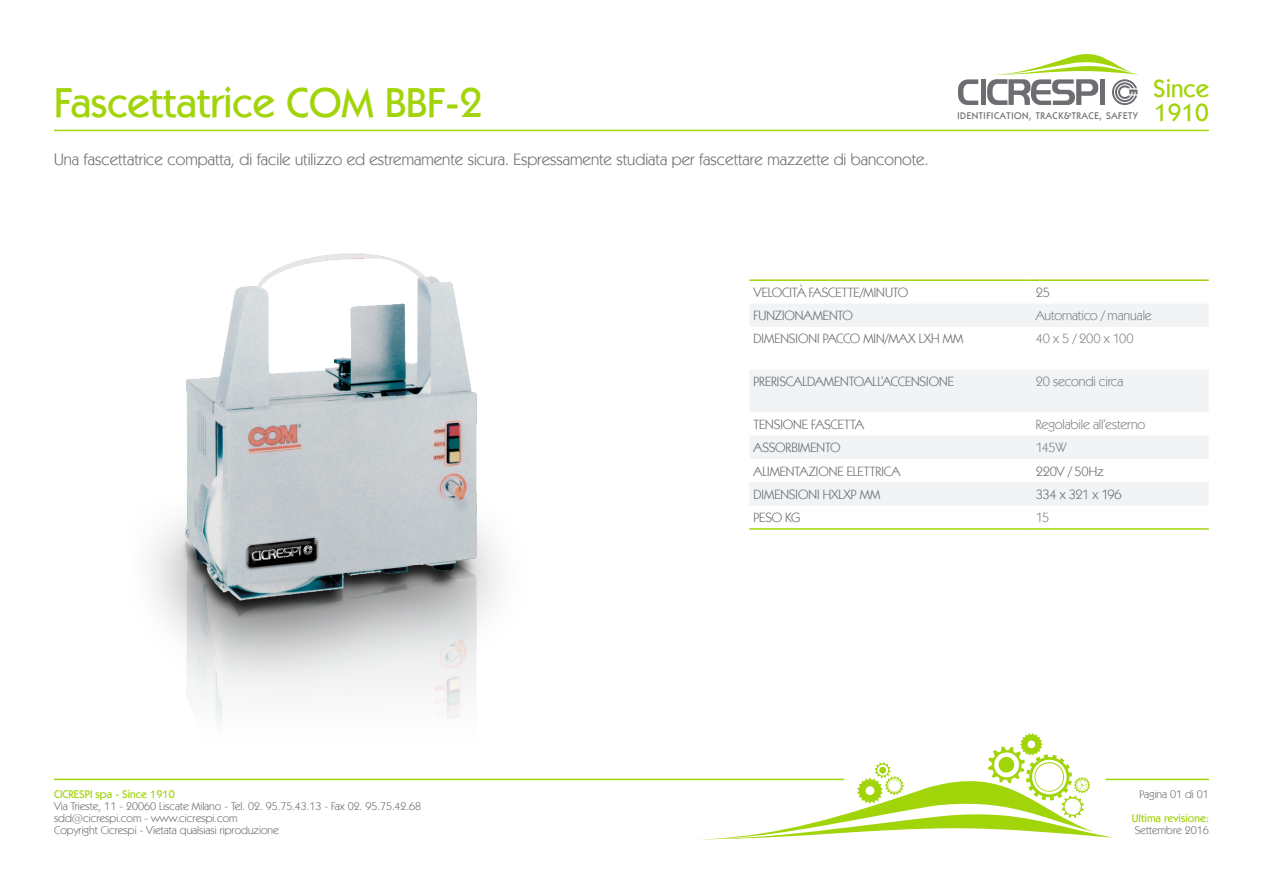
<style>
.page{position:relative;width:1263px;height:893px;background:#fff}
.page>*{position:absolute;margin:0;border:0;box-sizing:border-box;transform-origin:0 0}
.t1{font:500 42px "Kabel IT Cby BT";color:#a2d40a}
.t2{font:500 25.05px "Kabel IT Cby BT";color:#a2d40a}
.t3{font:16.5px "Kabel IT Cby BT";color:#6c6d70}
.TESTO_BOX_TAB{font:13.5px "Kabel IT Cby BT";letter-spacing:-.005em;color:#6c6d70}
.TESTO_BOX_TAB-2{font:13.5px "Kabel IT Cby BT";letter-spacing:-.01em;color:#808285}
.TESTO_BOX_TAB-3{font:13.5px "Kabel IT Cby BT";letter-spacing:-.04em;color:#6c6d70}
.TESTO_BOX_TAB-4{font:13.5px "Kabel IT Cby BT";letter-spacing:-.025em;color:#6c6d70}
.t4{font:11.25px "Kabel IT Cby BT";color:#6c6d70}
.t5{font:500 11.25px "Kabel IT Cby BT";color:#a2d40a}
.t6{font:500 9.75px "Kabel IT Cby BT";letter-spacing:.065em;color:#6c6d70}
</style>
<div class="page">
<img style="left:151px;top:253px;width:348px;height:470px">
<hr style="left:54px;top:130px;width:1155px;height:1px;background:#a2d40a">
<div style="left:981px;top:79px;width:5px;height:26px;background:#6c6d70"></div>
<svg style="left:958px;top:79px;width:20px;height:26px"></svg>
<svg style="left:987px;top:54px;width:151px;height:51px"></svg>
<hr style="left:54px;top:779px;width:790px;height:1px;background:#a2d40a">
<hr style="left:1105px;top:779px;width:104px;height:1px;background:#a2d40a">
<svg style="left:698px;top:733px;width:414px;height:107px"></svg>
<svg style="left:750px;top:304px;width:459px;height:201px;fill:#f2f3f4"></svg>
<hr style="left:749px;top:279px;width:283px;height:2px;background:#a2d40a">
<hr style="left:1032px;top:279px;width:177px;height:2px;background:#a2d40a">
<hr style="left:749px;top:528px;width:283px;height:2px;background:#a2d40a">
<hr style="left:1032px;top:528px;width:177px;height:2px;background:#a2d40a">
<p class="t1" style="left:54px;top:77px;width:430px">Fascettatrice COM BBF-2</p>
<p class="t2" style="left:1153px;top:73px;width:57px">Since</p>
<p class="t6" style="left:957px;top:109px;width:182px">IDENTIFICATION, TRACK&amp;TRACE, SAFETY</p>
<p class="t2" style="left:1154px;top:97px;width:56px">1910</p>
<p class="t3" style="left:54px;top:149px;width:876px">Una fascettatrice compatta, di facile utilizzo ed estremamente sicura. Espressamente studiata per fascettare mazzette di banconote.</p>
<p class="t5" style="left:54px;top:787px;width:122px">CICRESPI spa - Since 1910</p>
<p class="t4" style="left:54px;top:799px;width:369px">Via Trieste, 11 - 20060 Liscate Milano - Tel. 02. 95.75.43.13 - Fax 02. 95.75.42.68</p>
<p class="t4" style="left:54px;top:811px;width:185px">sdd@cicrespi.com - www.cicrespi.com</p>
<p class="t4" style="left:54px;top:823px;width:226px">Copyright Cicrespi - Vietata qualsiasi riproduzione</p>
<p class="TESTO_BOX_TAB" style="left:753px;top:284px;width:156px">VELOCITÀ FASCETTE/MINUTO</p>
<p class="TESTO_BOX_TAB" style="left:1036px;top:284px;width:16px">25</p>
<p class="TESTO_BOX_TAB" style="left:753px;top:307px;width:101px">FUNZIONAMENTO</p>
<p class="TESTO_BOX_TAB-2" style="left:1036px;top:307px;width:117px">Automatico / manuale</p>
<p class="TESTO_BOX_TAB" style="left:753px;top:330px;width:211px">DIMENSIONI PACCO MIN/MAX LXH MM</p>
<p class="TESTO_BOX_TAB-2" style="left:1036px;top:330px;width:99px">40 x 5 / 200 x 100</p>
<p class="TESTO_BOX_TAB" style="left:753px;top:373px;width:202px">PRERISCALDAMENTOALL’ACCENSIONE</p>
<p class="TESTO_BOX_TAB-2" style="left:1036px;top:373px;width:89px">20 secondi circa</p>
<p class="TESTO_BOX_TAB" style="left:753px;top:416px;width:112px">TENSIONE FASCETTA</p>
<p class="TESTO_BOX_TAB-2" style="left:1036px;top:416px;width:111px">Regolabile all’esterno</p>
<p class="TESTO_BOX_TAB" style="left:753px;top:439px;width:89px">ASSORBIMENTO</p>
<p class="TESTO_BOX_TAB-2" style="left:1036px;top:439px;width:32px">145W</p>
<p class="TESTO_BOX_TAB" style="left:753px;top:463px;width:148px">ALIMENTAZIONE ELETTRICA</p>
<p class="TESTO_BOX_TAB-4" style="left:1036px;top:463px;width:69px">220V / 50Hz</p>
<p class="TESTO_BOX_TAB" style="left:753px;top:486px;width:128px">DIMENSIONI HXLXP MM</p>
<p class="TESTO_BOX_TAB-3" style="left:1036px;top:486px;width:87px">334 x 321 x 196</p>
<p class="TESTO_BOX_TAB" style="left:753px;top:509px;width:48px">PESO KG</p>
<p class="TESTO_BOX_TAB-2" style="left:1036px;top:509px;width:15px">15</p>
<p class="t4" style="left:1139px;top:787px;width:71px">Pagina 01 di 01</p>
<p class="t5" style="left:1132px;top:811px;width:79px">Ultima revisione:</p>
<p class="t4" style="left:1135px;top:823px;width:76px">Settembre 2016</p>
</div>
